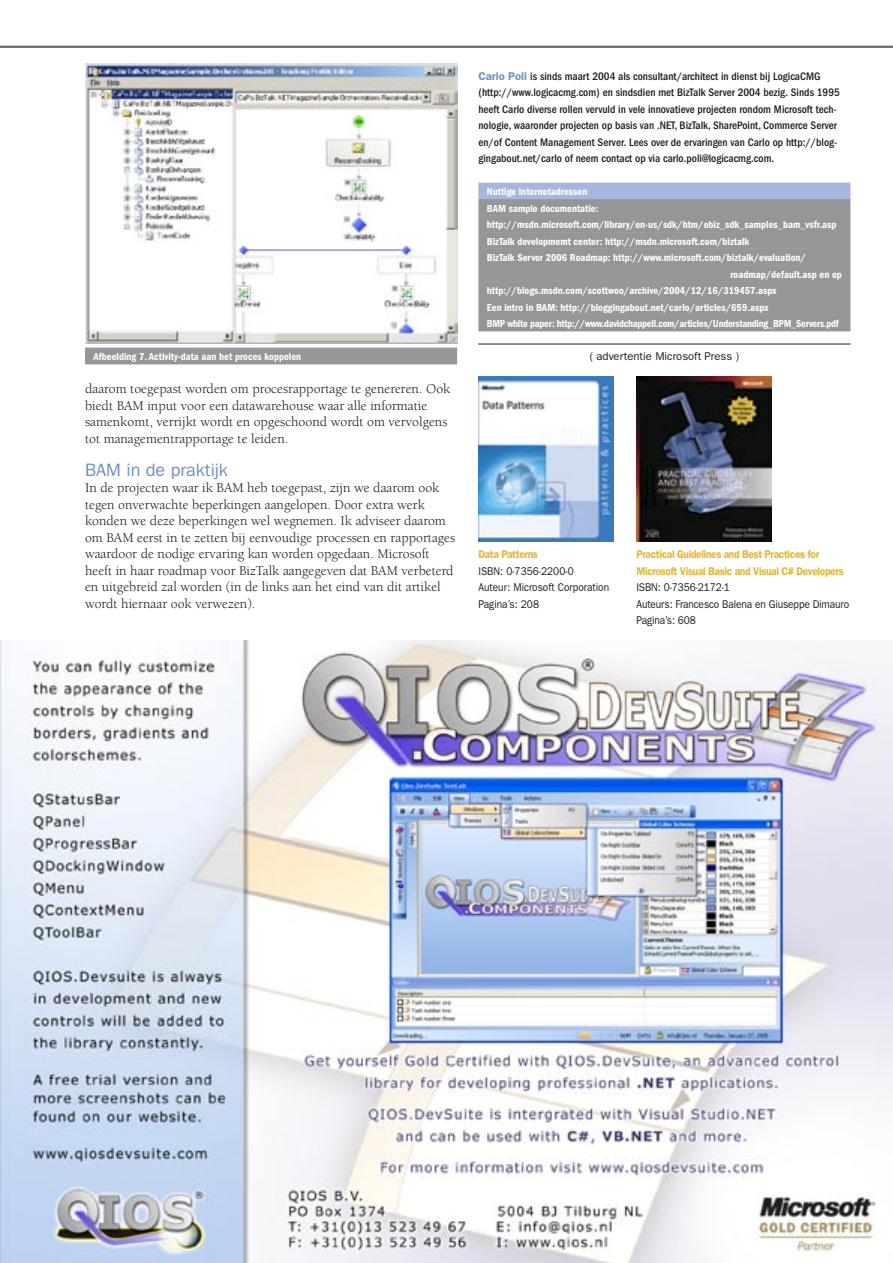
<style>
.page{position:relative;width:893px;height:1263px;background:#fff}
.page>*{position:absolute;margin:0;border:0;box-sizing:border-box;transform-origin:0 0}
.t1{font:18px "Franklin Gothic";color:#708ec7}
.t2{font:13.8px/16.5px "Berkeley";color:#1c1c1a}
.t3{font:500 condensed 11.25px/16.5px "Franklin Gothic";color:#1c1c1a}
.t4{font:11.25px/16.5px "Franklin Gothic";color:#1c1c1a;scale:.9 1}
.t5{font:600 11.25px/16.5px "Franklin Gothic";letter-spacing:-.03em;color:#e6b42d;scale:.9 1}
.t6{font:11.25px "Franklin Gothic";color:#1c1c1a}
.t7{font:600 condensed 10.5px "Franklin Gothic";color:#fff}
.t8{font:600 condensed 10.5px "Franklin Gothic";letter-spacing:-.02em;color:#fff}
.s1{font-weight:600;font-stretch:normal;color:#708ec7}
</style>
<div class="page">
<hr style="left:0;top:46px;width:893px;height:2px;background:#68696a">
<div style="left:478px;top:183px;width:372px;height:16px;background:#a6b7dd"></div>
<div style="left:478px;top:199px;width:372px;height:17px;background:#959697"></div>
<div style="left:478px;top:216px;width:372px;height:16px;background:#959697"></div>
<div style="left:478px;top:232px;width:372px;height:17px;background:#959697"></div>
<div style="left:478px;top:249px;width:372px;height:16px;background:#959697"></div>
<div style="left:478px;top:265px;width:372px;height:17px;background:#959697"></div>
<div style="left:478px;top:282px;width:372px;height:16px;background:#959697"></div>
<div style="left:478px;top:298px;width:372px;height:17px;background:#959697"></div>
<div style="left:478px;top:315px;width:372px;height:16px;background:#959697"></div>
<img style="left:85px;top:63px;width:372px;height:280px">
<div style="left:85px;top:348px;width:372px;height:16px;background:#959697"></div>
<img style="left:478px;top:377px;width:135px;height:165px">
<hr style="left:478px;top:344px;width:372px;height:1px;background:#1c1c1a">
<img style="left:636px;top:377px;width:135px;height:165px">
<img style="left:0;top:641px;width:893px;height:622px">
<p class="t7" style="left:94px;top:351px;width:209px">Afbeelding 7. Activity-data aan het proces koppelen</p>
<p class="t2" style="left:85px;top:381px;width:367px">daarom toegepast worden om procesrapportage te genereren. Ook biedt BAM input voor een datawarehouse waar alle informatie samenkomt, verrijkt wordt en opgeschoond wordt om vervolgens tot managementrapportage te leiden.</p>
<h1 class="t1" style="left:85px;top:459px;width:144px">BAM in de praktijk</h1>
<p class="t2" style="left:85px;top:480px;width:372px">In de projecten waar ik BAM heb toegepast, zijn we daarom ook tegen onverwachte beperkingen aangelopen. Door extra werk konden we deze beperkingen wel wegnemen. Ik adviseer daarom om BAM eerst in te zetten bij eenvoudige processen en rapportages waardoor de nodige ervaring kan worden opgedaan. Microsoft heeft in haar roadmap voor BizTalk aangegeven dat BAM verbeterd en uitgebreid zal worden (in de links aan het eind van dit artikel wordt hiernaar ook verwezen).</p>
<p class="t3" style="left:478px;top:68px;width:363px"><span class="s1">Carlo Poli</span> is sinds maart 2004 als consultant/architect in dienst bij LogicaCMG (http://www.logicacmg.com) en sindsdien met BizTalk Server 2004 bezig. Sinds 1995 heeft Carlo diverse rollen vervuld in vele innovatieve projecten rondom Microsoft tech&shy;nologie, waaronder projecten op basis van .NET, BizTalk, SharePoint, Commerce Server en/of Content Management Server. Lees over de ervaringen van Carlo op http://blog&shy;gingabout.net/carlo of neem contact op via carlo.poli@logicacmg.com.</p>
<p class="t7" style="left:487px;top:186px;width:102px">Nuttige internetadressen</p>
<p class="t7" style="left:487px;top:202px;width:113px">BAM sample documentatie:</p>
<p class="t7" style="left:487px;top:219px;width:351px">http://msdn.microsoft.com/library/en-us/sdk/htm/ebiz_sdk_samples_bam_vsfr.asp</p>
<p class="t7" style="left:487px;top:235px;width:264px">BizTalk developmemt center: http://msdn.microsoft.com/biztalk</p>
<p class="t7" style="left:487px;top:252px;width:321px">BizTalk Server 2006 Roadmap: http://www.microsoft.com/biztalk/evaluation/</p>
<p class="t7" style="left:730px;top:268px;width:113px">roadmap/default.asp en op</p>
<p class="t7" style="left:487px;top:285px;width:291px">http://blogs.msdn.com/scottwoo/archive/2004/12/16/319457.aspx</p>
<p class="t7" style="left:487px;top:301px;width:283px">Een intro in BAM: http://bloggingabout.net/carlo/articles/659.aspx</p>
<p class="t8" style="left:487px;top:318px;width:354px">BMP white paper: http://www.davidchappell.com/articles/Understanding_BPM_Servers.pdf</p>
<p class="t6" style="left:590px;top:350px;width:151px">( advertentie Microsoft Press )</p>
<p class="t5" style="left:478px;top:546px;width:68px">Data Patterns</p>
<p class="t4" style="left:478px;top:563px;width:147px">ISBN: 0-7356-2200-0<br>Auteur: Microsoft Corporation<br>Pagina’s: 208</p>
<p class="t5" style="left:636px;top:546px;width:232px">Practical Guidelines and Best Practices for<br>Microsoft Visual Basic and Visual C# Developers</p>
<p class="t4" style="left:636px;top:579px;width:238px">ISBN: 0-7356-2172-1<br>Auteurs: Francesco Balena en Giuseppe Dimauro<br>Pagina’s: 608</p>
</div>
